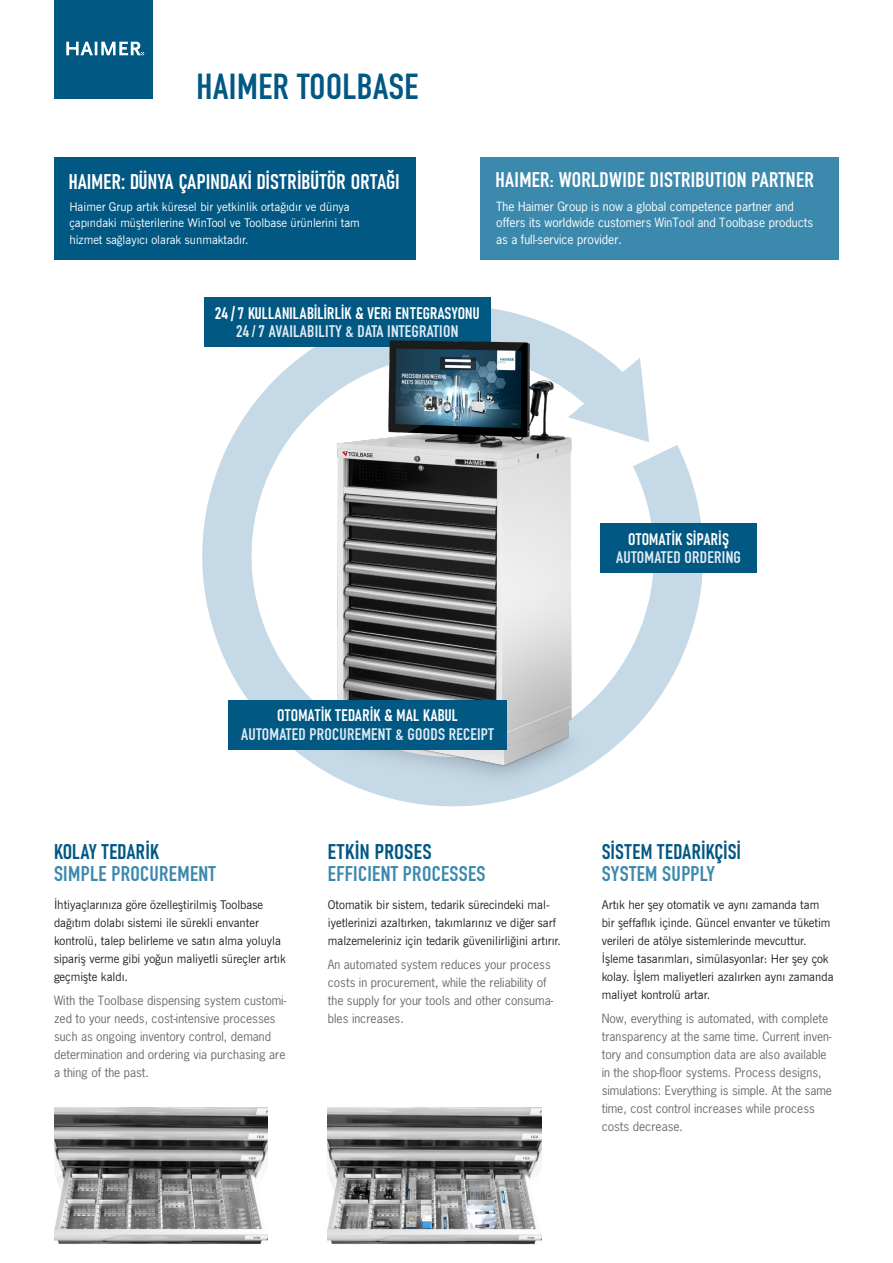
<style>
.page{position:relative;width:893px;height:1263px;background:#fff}
.page>*{position:absolute;margin:0;border:0;box-sizing:border-box;transform-origin:0 0}
.t1{font:35.7px "DIN Engschrift Std";letter-spacing:.015em;color:#005883;scale:1.05 1}
.t2{font:21px "DIN Engschrift Std";letter-spacing:.015em;color:#3c89ae;scale:1.05 1}
.t3{font:21px "Bahnschrift";letter-spacing:.015em;color:#fff}
.t4{font:21px "Bahnschrift";letter-spacing:.015em;color:#005883}
.t5{font:21px "Bahnschrift";letter-spacing:.015em;color:#005883;scale:1.05 1}
.t6{font:20.85px "DIN Engschrift Std";letter-spacing:.015em;color:#fff;scale:1.05 1}
.t7{font:16.5px "DIN Engschrift Std";letter-spacing:.015em;color:#e0eaf2;scale:1.05 1}
.t8{font:16.5px "Bahnschrift";letter-spacing:.015em;color:#fff}
.t9{font:12px/18px "News Gothic";color:#6c6d70}
.t10{font:12px/18px "News Gothic BT";color:#231f20}
.t11{font:12px/16.5px "News Gothic BT";color:#fff}
.t12{font:12px/16.5px "News Gothic";color:#fff}
</style>
<div class="page">
<div style="left:54px;top:0;width:99px;height:99px;background:#005883"></div>
<svg style="left:66px;top:42px;width:78px;height:13px"></svg>
<svg style="left:202px;top:250px;width:501px;height:482px"></svg>
<svg style="left:631px;top:358px;width:18px;height:84px"></svg>
<img style="left:328px;top:1107px;width:213px;height:138px">
<img style="left:54px;top:1107px;width:214px;height:138px">
<div style="left:481px;top:157px;width:358px;height:103px;background:#3c89ae"></div>
<div style="left:204px;top:297px;width:286px;height:50px;background:#005883"></div>
<div style="left:600px;top:523px;width:157px;height:50px;background:#005883"></div>
<img style="left:287px;top:317px;width:344px;height:490px">
<div style="left:228px;top:700px;width:279px;height:50px;background:#005883"></div>
<div style="left:54px;top:157px;width:361px;height:103px;background:#005883"></div>
<h1 class="t1" style="left:197px;top:65px;width:213px">HAIMER TOOLBASE</h1>
<h2 class="t3" style="left:69px;top:165px;width:332px">HAIMER: DÜNYA ÇAPINDAKİ DİSTRİBÜTÖR ORTAĞI</h2>
<p class="t11" style="left:69px;top:199px;width:292px">Haimer Grup artık küresel bir yetkinlik ortağıdır ve dünya çapındaki müşterilerine WinTool ve Toolbase ürünlerini tam hizmet sağlayıcı olarak sunmaktadır.</p>
<h3 class="t6" style="left:496px;top:167px;width:304px">HAIMER: WORLDWIDE DISTRIBUTION PARTNER</h3>
<p class="t12" style="left:496px;top:198px;width:319px">The Haimer Group is now a global competence partner and offers its worldwide customers WinTool and Toolbase products as a full-service provider.</p>
<h3 class="t8" style="left:215px;top:300px;width:266px">24 /7 KULLANILABİLİRLİK &amp; VERi ENTEGRASYONU</h3>
<h3 class="t7" style="left:236px;top:322px;width:213px">24/7 AVAILABILITY &amp; DATA INTEGRATION</h3>
<h3 class="t8" style="left:628px;top:526px;width:103px">OTOMATİK SİPARİŞ</h3>
<h3 class="t7" style="left:616px;top:548px;width:120px">AUTOMATED ORDERING</h3>
<h3 class="t8" style="left:277px;top:703px;width:182px">OTOMATİK TEDARİK &amp; MAL KABUL</h3>
<h3 class="t7" style="left:241px;top:724px;width:242px">AUTOMATED PROCUREMENT &amp; GOODS RECEIPT</h3>
<h2 class="t4" style="left:54px;top:835px;width:107px">KOLAY TEDARİK</h2>
<h2 class="t2" style="left:54px;top:862px;width:156px">SIMPLE PROCUREMENT</h2>
<h2 class="t5" style="left:328px;top:835px;width:101px">ETKİN PROSES</h2>
<h2 class="t2" style="left:328px;top:862px;width:152px">EFFICIENT PROCESSES</h2>
<h2 class="t4" style="left:602px;top:835px;width:139px">SİSTEM TEDARİKÇİSİ</h2>
<h2 class="t2" style="left:602px;top:862px;width:109px">SYSTEM SUPPLY</h2>
<p class="t10" style="left:54px;top:896px;width:233px">İhtiyaçlarınıza göre özelleştirilmiş Toolbase dağıtım dolabı sistemi ile sürekli envanter kontrolü, talep belirleme ve satın alma yoluyla sipariş verme gibi yoğun maliyetli süreçler artık geçmişte kaldı.</p>
<p class="t9" style="left:54px;top:992px;width:234px">With the Toolbase dispensing system customi&shy;zed to your needs, cost-intensive processes such as ongoing inventory control, demand determination and ordering via purchasing are a thing of the past.</p>
<p class="t10" style="left:328px;top:896px;width:235px">Otomatik bir sistem, tedarik sürecindeki mal&shy;iyetlerinizi azaltırken, takımlarınız ve diğer sarf malzemeleriniz için tedarik güvenilirliğini artırır.</p>
<p class="t9" style="left:328px;top:956px;width:227px">An automated system reduces your process costs in procurement, while the reliability of the supply for your tools and other consuma&shy;bles increases.</p>
<p class="t10" style="left:602px;top:896px;width:233px">Artık her şey otomatik ve aynı zamanda tam bir şeffaflık içinde. Güncel envanter ve tüketim verileri de atölye sistemlerinde mevcuttur.<br>İşleme tasarımları, simülasyonlar: Her şey çok kolay. İşlem maliyetleri azalırken aynı zamanda maliyet kontrolü artar.</p>
<p class="t9" style="left:602px;top:1010px;width:232px">Now, everything is automated, with complete transparency at the same time. Current inven&shy;tory and consumption data are also available in the shop-floor systems. Process designs, simulations: Everything is simple. At the same time, cost control increases while process costs decrease.</p>
</div>
